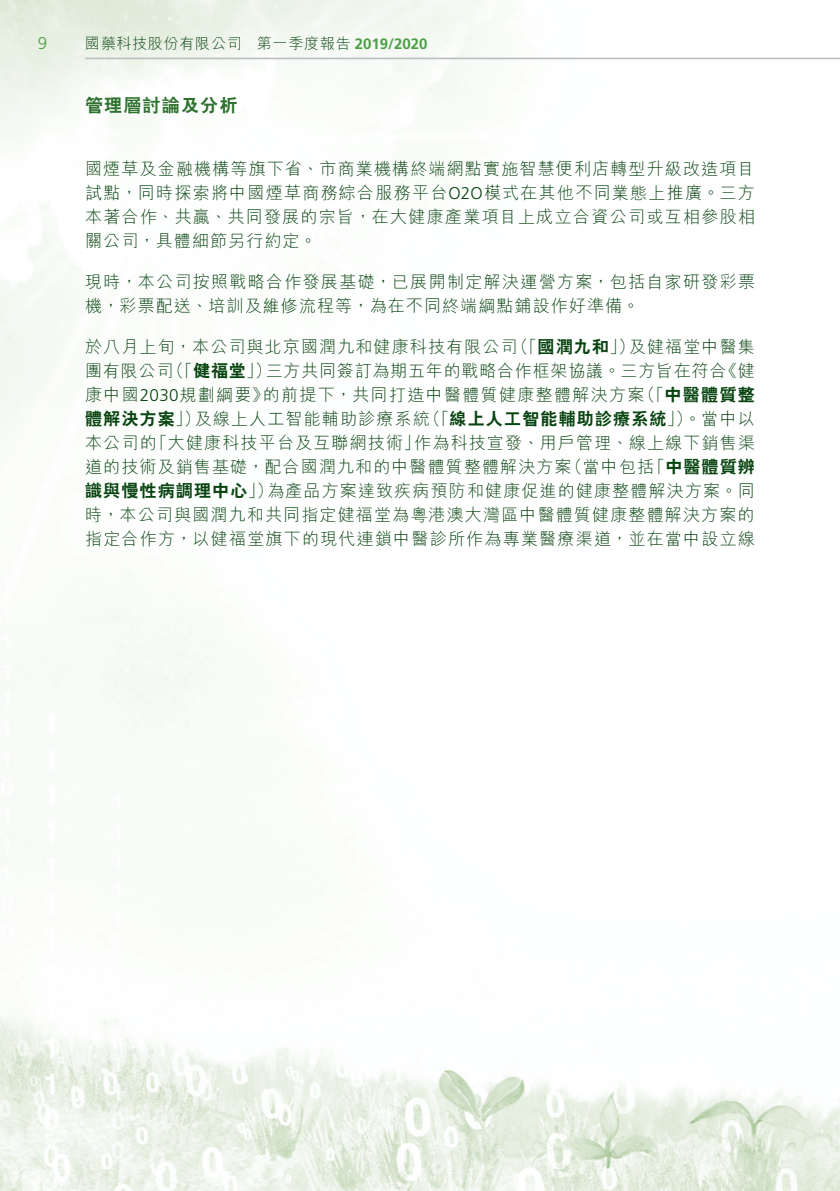
<style>
.page{position:relative;width:840px;height:1191px;background:#fff}
.page>*{position:absolute;margin:0;border:0;box-sizing:border-box;transform-origin:0 0}
.t1{font:800 18px "C Hei 2 HK";letter-spacing:.065em;color:#2e712f}
._01_Body_Text{font:300 17px/24px "M Hei HK";letter-spacing:.07em;color:#084410}
._01_Body_Text-2{font:800 17px "C Hei 2 HK";letter-spacing:.07em;color:#084410}
._01_Body_Text-3{font:300 17px "M Hei HK";letter-spacing:.045em;color:#084410}
.t2{font:300 17px "Frutiger LT Std";color:#4c9e45}
.t3{font:700 15px "Frutiger LT Std";color:#4c9e45}
.t4{font:300 15px "M Hei HK";letter-spacing:.05em;color:#084410}
.s1{font-family:"M Hei HK";font-weight:300;color:#084410}
.s2{font-family:"Frutiger LT Std"}
.s3{font-family:"C Hei 2 HK";font-weight:800}
.s4{font-family:"M Hei HK";font-weight:300}
</style>
<div class="page">
<img style="left:0;top:0;width:839px;height:1191px">
<hr style="left:85px;top:58px;width:754px;height:1px;background:#bcbdc0">
<p class="t2" style="left:38px;top:34px;width:11px">9</p>
<p class="t4" style="left:85px;top:33px;width:158px">國藥科技股份有限公司</p>
<p class="t3" style="left:257px;top:35px;width:172px"><span class="s1">第一季度報告</span> 2019/2020</p>
<p class="t1" style="left:85px;top:94px;width:154px">管理層討論及分析</p>
<p class="_01_Body_Text" style="left:85px;top:156px;width:671px;text-align:justify">國煙草及金融機構等旗下省、市商業機構終端網點實施智慧便利店轉型升級改造項目試點，同時探索將中國煙草商務綜合服務平台<span class="s2">O2O</span>模式在其他不同業態上推廣。三方本著合作、共贏、共同發展的宗旨，在大健康產業項目上成立合資公司或互相參股相關公司，具體細節另行約定。</p>
<p class="_01_Body_Text" style="left:85px;top:269px;width:671px">現時，本公司按照戰略合作發展基礎，已展開制定解決運營方案，包括自家研發彩票機，彩票配送、培訓及維修流程等，為在不同終端綱點鋪設作好準備。</p>
<p class="_01_Body_Text" style="left:628px;top:334px;width:127px">及健福堂中醫集</p>
<p class="_01_Body_Text" style="left:511px;top:334px;width:125px">（「<span class="s3">國潤九和</span>」）</p>
<p class="_01_Body_Text" style="left:85px;top:334px;width:434px">於八月上旬，本公司與北京國潤九和健康科技有限公司</p>
<p class="_01_Body_Text" style="left:167px;top:358px;width:106px">（「<span class="s3">健福堂</span>」）</p>
<p class="_01_Body_Text-3" style="left:265px;top:359px;width:462px">三方共同簽訂為期五年的戰略合作框架協議。三方旨在符合</p>
<p class="_01_Body_Text" style="left:85px;top:358px;width:90px">團有限公司</p>
<p class="_01_Body_Text" style="left:720px;top:358px;width:36px">《健</p>
<p class="_01_Body_Text-2" style="left:638px;top:384px;width:118px"><span class="s4">（「</span>中醫體質整</p>
<p class="_01_Body_Text" style="left:262px;top:382px;width:383px">的前提下，共同打造中醫體質健康整體解決方案</p>
<p class="_01_Body_Text" style="left:85px;top:382px;width:185px">康中國<span class="s2">2030</span>規劃綱要》</p>
<p class="_01_Body_Text-2" style="left:423px;top:408px;width:332px"><span class="s4">（「</span>線上人工智能輔助診療系統<span class="s4">」）。當中以</span></p>
<p class="_01_Body_Text-2" style="left:85px;top:408px;width:117px">體解決方案<span class="s4">」）</span></p>
<p class="_01_Body_Text" style="left:194px;top:406px;width:236px">及線上人工智能輔助診療系統</p>
<p class="_01_Body_Text" style="left:150px;top:430px;width:271px">「大健康科技平台及互聯網技術」</p>
<p class="_01_Body_Text" style="left:85px;top:430px;width:73px">本公司的</p>
<p class="_01_Body_Text" style="left:414px;top:430px;width:342px">作為科技宣發、用戶管理、線上線下銷售渠</p>
<p class="_01_Body_Text" style="left:565px;top:454px;width:90px">（當中包括</p>
<p class="_01_Body_Text" style="left:267px;top:454px;width:488px;text-indent:-182px">道的技術及銷售基礎，配合國潤九和的中醫體質整體解決方案<br>為產品方案達致疾病預防和健康促進的健康整體解決方案。同</p>
<p class="_01_Body_Text-2" style="left:647px;top:456px;width:108px"><span class="s4">「</span>中醫體質辨</p>
<p class="_01_Body_Text" style="left:85px;top:478px;width:671px"><span class="s3">識與慢性病調理中心</span>」）<br>時，本公司與國潤九和共同指定健福堂為粵港澳大灣區中醫體質健康整體解決方案的指定合作方，以健福堂旗下的現代連鎖中醫診所作為專業醫療渠道，並在當中設立線</p>
</div>
